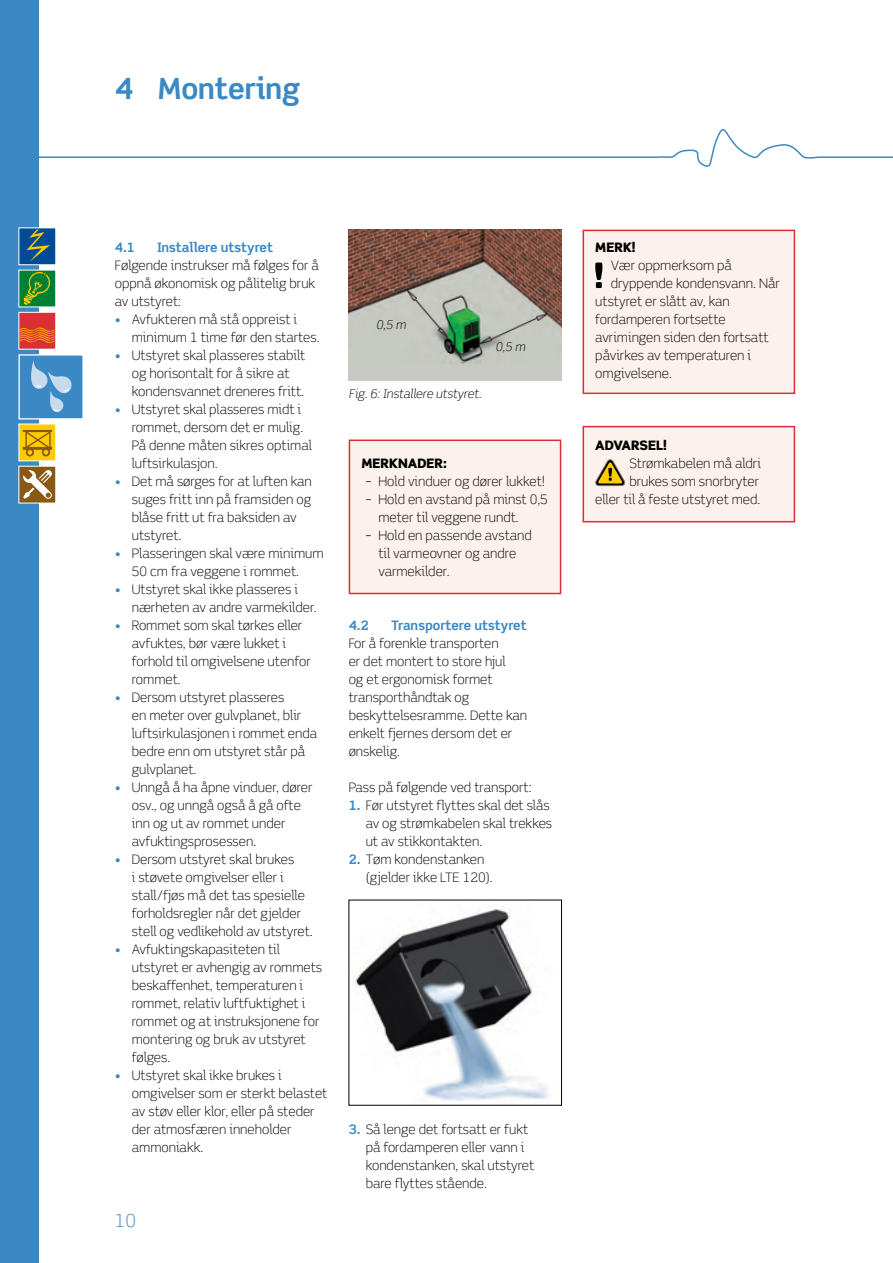
<style>
.page{position:relative;width:893px;height:1263px;background:#fff}
.page>*{position:absolute;margin:0;border:0;box-sizing:border-box;transform-origin:0 0}
.t1{font:700 29.25px "Scene Alt";letter-spacing:-.01em;color:#3b89c4}
.t2{font:300 18px "Scene Alt";color:#3b89c4}
.t3{font:300 13.05px/18px "Scene Alt";color:#000}
.t4{font:700 13.05px "Scene Alt";color:#3b89c4}
.t5{font:900 13.05px "Scene Alt";color:#000}
.t6{font:italic 300 12px "Scene Alt";color:#000}
.s1{color:#3b89c4}
.s2{font-weight:700;color:#3b89c4}
</style>
<div class="page">
<img style="left:353px;top:908px;width:196px;height:193px">
<div style="left:349px;top:439px;width:212px;height:155px;background:#fcf1ec;border:2px solid #db2f36"></div>
<img style="left:349px;top:230px;width:212px;height:150px">
<div style="left:583px;top:230px;width:212px;height:164px;background:#fcf1ec;border:2px solid #db2f36"></div>
<div style="left:583px;top:426px;width:212px;height:96px;background:#fcf1ec;border:2px solid #db2f36"></div>
<svg style="left:38px;top:116px;width:855px;height:57px"></svg>
<div style="left:0;top:0;width:38px;height:1263px;background:#3b89c4"></div>
<div style="left:19px;top:424px;width:37px;height:37px;background:#fecc00"></div>
<div style="left:19px;top:466px;width:37px;height:37px;background:#885915"></div>
<svg style="left:23px;top:470px;width:29px;height:29px"></svg>
<svg style="left:23px;top:430px;width:29px;height:26px"></svg>
<div style="left:19px;top:228px;width:37px;height:37px;background:#004b95"></div>
<div style="left:19px;top:270px;width:37px;height:37px;background:#008035"></div>
<div style="left:19px;top:312px;width:37px;height:37px;background:#db2f36"></div>
<div style="left:19px;top:312px;width:37px;height:38px;border:1px solid #fff"></div>
<svg style="left:27px;top:230px;width:23px;height:32px"></svg>
<svg style="left:20px;top:326px;width:35px;height:18px"></svg>
<svg style="left:24px;top:272px;width:26px;height:33px"></svg>
<div style="left:19px;top:355px;width:64px;height:64px;background:#3b89c4"></div>
<div style="left:19px;top:354px;width:65px;height:65px;border:1px solid #fff"></div>
<svg style="left:31px;top:360px;width:41px;height:53px"></svg>
<h1 class="t1" style="left:115px;top:70px;width:187px">4 Montering</h1>
<p class="t4" style="left:115px;top:239px;width:22px">4.1</p>
<p class="t4" style="left:157px;top:239px;width:117px">Installere utstyret</p>
<p class="t3" style="left:115px;top:256px;width:206px">Følgende instrukser må følges for å oppnå økonomisk og pålitelig bruk av utstyret:</p>
<p class="t3" style="left:132px;top:310px;width:189px;text-indent:-17px"><span class="s1">•</span> Avfukteren må stå oppreist i minimum 1 time før den startes.</p>
<p class="t3" style="left:132px;top:346px;width:175px;text-indent:-17px"><span class="s1">•</span> Utstyret skal plasseres stabilt og horisontalt for å sikre at kondensvannet dreneres fritt.</p>
<p class="t3" style="left:132px;top:400px;width:182px;text-indent:-17px"><span class="s1">•</span> Utstyret skal plasseres midt i rommet, dersom det er mulig.<br>På denne måten sikres optimal luftsirkulasjon.</p>
<p class="t3" style="left:132px;top:472px;width:182px;text-indent:-17px"><span class="s1">•</span> Det må sørges for at luften kan suges fritt inn på framsiden og blåse fritt ut fra baksiden av utstyret.</p>
<p class="t3" style="left:115px;top:544px;width:210px;text-align:center"><span class="s1">•</span> Plasseringen skal være minimum<br>50 cm fra veggene i rommet.</p>
<p class="t3" style="left:132px;top:580px;width:186px;text-indent:-17px"><span class="s1">•</span> Utstyret skal ikke plasseres i nærheten av andre varmekilder.</p>
<p class="t3" style="left:132px;top:616px;width:180px;text-indent:-17px"><span class="s1">•</span> Rommet som skal tørkes eller avfuktes, bør være lukket i forhold til omgivelsene utenfor rommet.</p>
<p class="t3" style="left:132px;top:688px;width:187px;text-indent:-17px"><span class="s1">•</span> Dersom utstyret plasseres<br>en meter over gulvplanet, blir luftsirkulasjonen i rommet enda bedre enn om utstyret står på gulvplanet.</p>
<p class="t3" style="left:132px;top:778px;width:182px;text-indent:-17px"><span class="s1">•</span> Unngå å ha åpne vinduer, dører osv., og unngå også å gå ofte inn og ut av rommet under avfuktingsprosessen.</p>
<p class="t3" style="left:132px;top:850px;width:183px;text-indent:-17px"><span class="s1">•</span> Dersom utstyret skal brukes<br>i støvete omgivelser eller i stall/fjøs må det tas spesielle forholdsregler når det gjelder stell og vedlikehold av utstyret.</p>
<p class="t3" style="left:132px;top:940px;width:192px;text-indent:-17px"><span class="s1">•</span> Avfuktingskapasiteten til utstyret er avhengig av rommets beskaffenhet, temperaturen i rommet, relativ luftfuktighet i rommet og at instruksjonene for montering og bruk av utstyret følges.</p>
<p class="t3" style="left:132px;top:1066px;width:197px;text-indent:-17px"><span class="s1">•</span> Utstyret skal ikke brukes i omgivelser som er sterkt belastet av støv eller klor, eller på steder der atmosfæren inneholder ammoniakk.</p>
<h2 class="t2" style="left:115px;top:1209px;width:23px">10</h2>
<p class="t6" style="left:376px;top:317px;width:31px">0,5 m</p>
<p class="t6" style="left:349px;top:387px;width:134px">Fig. 6: Installere utstyret.</p>
<p class="t6" style="left:495px;top:339px;width:31px">0,5 m</p>
<p class="t5" style="left:361px;top:455px;width:87px">MERKNADER:</p>
<p class="t3" style="left:366px;top:472px;width:181px">– Hold vinduer og dører lukket!</p>
<p class="t3" style="left:378px;top:490px;width:171px;text-indent:-13px">– Hold en avstand på minst 0,5 meter til veggene rundt.</p>
<p class="t3" style="left:378px;top:526px;width:155px;text-indent:-13px">– Hold en passende avstand til varmeovner og andre varmekilder.</p>
<p class="t4" style="left:349px;top:617px;width:22px">4.2</p>
<p class="t4" style="left:391px;top:617px;width:137px">Transportere utstyret</p>
<p class="t3" style="left:349px;top:634px;width:180px">For å forenkle transporten<br>er det montert to store hjul<br>og et ergonomisk formet transporthåndtak og beskyttelsesramme. Dette kan enkelt fjernes dersom det er ønskelig.</p>
<p class="t3" style="left:349px;top:778px;width:184px">Pass på følgende ved transport:</p>
<p class="t3" style="left:366px;top:796px;width:188px;text-indent:-17px"><span class="s2">1.</span> Før utstyret flyttes skal det slås av og strømkabelen skal trekkes ut av stikkontakten.</p>
<p class="t3" style="left:366px;top:850px;width:129px;text-indent:-17px"><span class="s2">2.</span> Tøm kondenstanken (gjelder ikke LTE 120).</p>
<p class="t3" style="left:366px;top:1120px;width:170px;text-indent:-17px"><span class="s2">3.</span> Så lenge det fortsatt er fukt på fordamperen eller vann i kondenstanken, skal utstyret bare flyttes stående.</p>
<p class="t5" style="left:595px;top:239px;width:42px">MERK!</p>
<p class="t3" style="left:611px;top:256px;width:123px">Vær oppmerksom på</p>
<p class="t3" style="left:611px;top:274px;width:170px">dryppende kondensvann. Når</p>
<p class="t3" style="left:595px;top:292px;width:136px">utstyret er slått av, kan</p>
<p class="t3" style="left:595px;top:310px;width:132px">fordamperen fortsette</p>
<p class="t3" style="left:595px;top:328px;width:175px">avrimingen siden den fortsatt</p>
<p class="t3" style="left:595px;top:346px;width:157px">påvirkes av temperaturen i</p>
<p class="t3" style="left:595px;top:364px;width:78px">omgivelsene.</p>
<p class="t5" style="left:595px;top:437px;width:73px">ADVARSEL!</p>
<p class="t3" style="left:595px;top:454px;width:167px;text-align:right">Strømkabelen må aldri brukes som snorbryter<br>eller til å feste utstyret med.</p>
</div>
